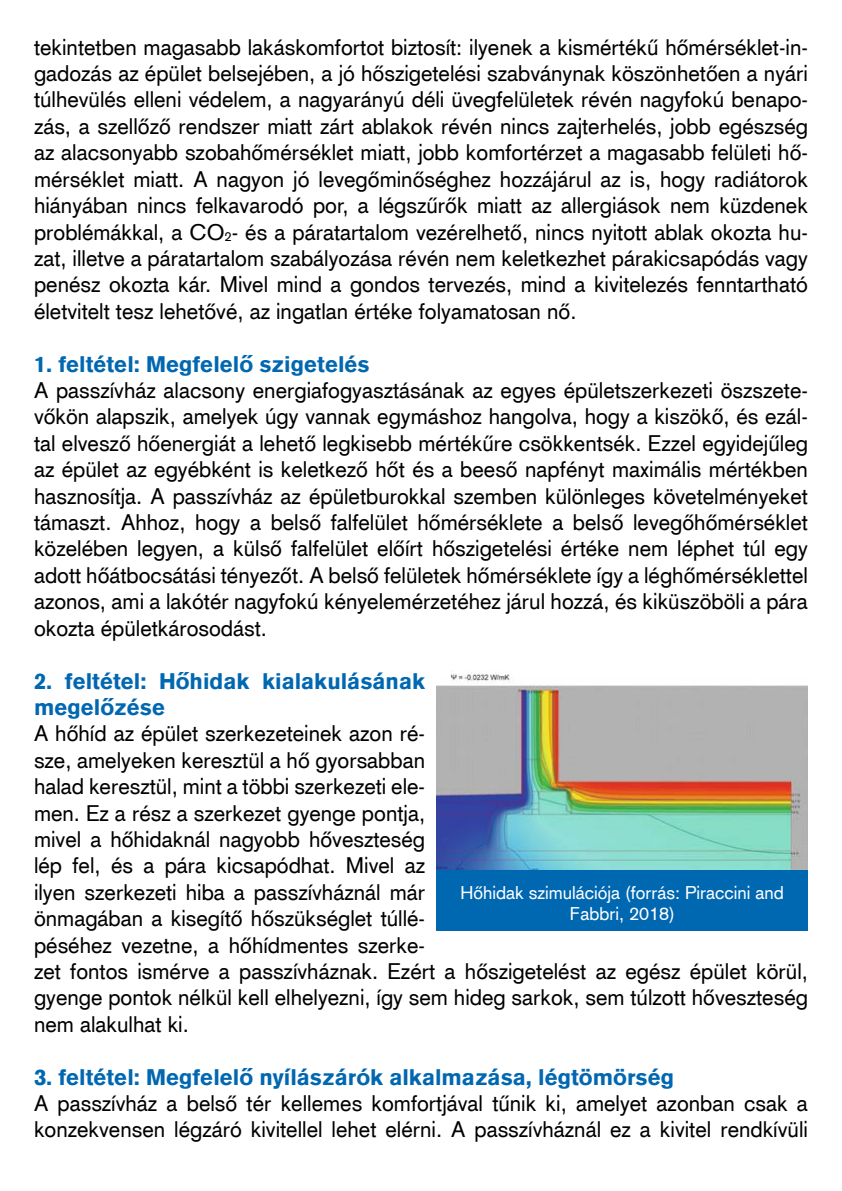
<style>
.page{position:relative;width:842px;height:1191px;background:#fff}
.page>*{position:absolute;margin:0;border:0;box-sizing:border-box;transform-origin:0 0}
.t1{font:22px/26.4px "Akzidenz Grotesk CE";color:#000;text-align:justify}
.t2{font:900 22px/26.4px "Akzidenz Grotesk CE";color:#0067b1}
.t3{font:18px/21.6px "Akzidenz Grotesk CE";color:#fff;text-align:center}
.s1{font-size:12.8px}
</style>
<div class="page">
<img style="left:436px;top:671px;width:372px;height:199px">
<div style="left:436px;top:870px;width:372px;height:61px;background:#0067b1"></div>
<p class="t1" style="left:34px;top:33px;width:775px">tekintetben magasabb lakáskomfortot biztosít: ilyenek a kismértékű hőmérséklet-in&shy;gadozás az épület belsejében, a jó hőszigetelési szabványnak köszönhetően a nyári túlhevülés elleni védelem, a nagyarányú déli üvegfelületek révén nagyfokú benapo&shy;zás, a szellőző rendszer miatt zárt ablakok révén nincs zajterhelés, jobb egészség az alacsonyabb szobahőmérséklet miatt, jobb komfortérzet a magasabb felületi hő&shy;mérséklet miatt. A nagyon jó levegőminőséghez hozzájárul az is, hogy radiátorok hiányában nincs felkavarodó por, a légszűrők miatt az allergiások nem küzdenek problémákkal, a CO<span class="s1">2</span>- és a páratartalom vezérelhető, nincs nyitott ablak okozta hu&shy;zat, illetve a páratartalom szabályozása révén nem keletkezhet párakicsapódás vagy penész okozta kár. Mivel mind a gondos tervezés, mind a kivitelezés fenntartható életvitelt tesz lehetővé, az ingatlan értéke folyamatosan nő.</p>
<p class="t2" style="left:34px;top:351px;width:337px">1. feltétel: Megfelelő szigetelés</p>
<p class="t1" style="left:34px;top:377px;width:775px">A passzívház alacsony energiafogyasztásának az egyes épületszerkezeti öszszete&shy;vőkön alapszik, amelyek úgy vannak egymáshoz hangolva, hogy a kiszökő, és ezál&shy;tal elvesző hőenergiát a lehető legkisebb mértékűre csökkentsék. Ezzel egyidejűleg az épület az egyébként is keletkező hőt és a beeső napfényt maximális mértékben hasznosítja. A passzívház az épületburokkal szemben különleges követelményeket támaszt. Ahhoz, hogy a belső falfelület hőmérséklete a belső levegőhőmérséklet közelében legyen, a külső falfelület előírt hőszigetelési értéke nem léphet túl egy adott hőátbocsátási tényezőt. A belső felületek hőmérséklete így a léghőmérséklettel azonos, ami a lakótér nagyfokú kényelemérzetéhez járul hozzá, és kiküszöböli a pára okozta épületkárosodást.</p>
<p class="t2" style="left:34px;top:668px;width:393px">2. feltétel: Hőhidak kialakulásának megelőzése</p>
<p class="t1" style="left:34px;top:720px;width:775px;text-align:left">A hőhíd az épület szerkezeteinek azon ré-<br>sze, amelyeken keresztül a hő gyorsabban<br>halad keresztül, mint a többi szerkezeti ele-<br>men. Ez a rész a szerkezet gyenge pontja,<br>mivel a hőhidaknál nagyobb hőveszteség<br>lép fel, és a pára kicsapódhat. Mivel az<br>ilyen szerkezeti hiba a passzívháznál már<br>önmagában a kisegítő hőszükséglet túllé-<br>péséhez vezetne, a hőhídmentes szerke-<br>zet fontos ismérve a passzívháznak. Ezért a hőszigetelést az egész épület körül, gyenge pontok nélkül kell elhelyezni, így sem hideg sarkok, sem túlzott hőveszteség nem alakulhat ki.</p>
<p class="t2" style="left:34px;top:1064px;width:642px">3. feltétel: Megfelelő nyílászárók alkalmazása, légtömörség</p>
<p class="t1" style="left:34px;top:1089px;width:775px">A passzívház a belső tér kellemes komfortjával tűnik ki, amelyet azonban csak a konzekvensen légzáró kivitellel lehet elérni. A passzívháznál ez a kivitel rendkívüli</p>
<p class="t3" style="left:460px;top:881px;width:325px">Hőhidak szimulációja (forrás: Piraccini and<br>Fabbri, 2018)</p>
</div>
